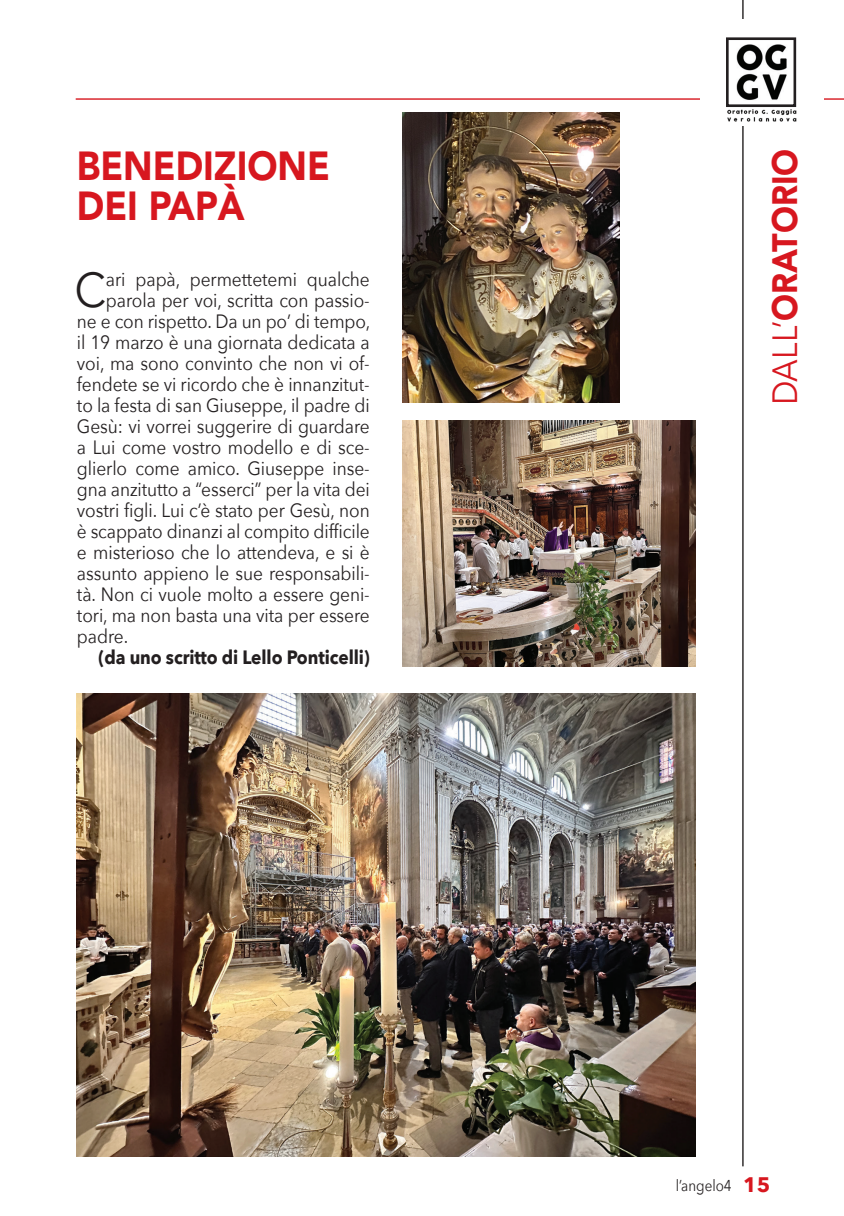
<style>
.page{position:relative;width:844px;height:1216px;background:#fff}
.page>*{position:absolute;margin:0;border:0;box-sizing:border-box;transform-origin:0 0}
.t1{font:48.82px "Avenir Next";color:#231f20;scale:.9 1}
.t2{font:900 40.25px/40.2px "Avenir";color:#d7171f;scale:.9 1}
.t3{font:900 35px "Avenir";color:#d7171f;scale:.93 1}
.t4{font:19.25px "Avenir Next";letter-spacing:-.005em;color:#231f20;scale:.9 1}
.t5{font:700 19.25px "Avenir Next";letter-spacing:-.005em;color:#231f20;scale:.9 1}
.t6{font:15.75px "Avenir Next";color:#231f20;scale:.85 1}
.s1{font-family:"Avenir Next";font-weight:400}
.s2{font-weight:700;font-size:21px;color:#d7171f}
</style>
<div class="page">
<hr style="left:76px;top:98px;width:767px;height:2px;background:#d7171f">
<hr style="left:742px;top:0;width:1px;height:1166px;background:#231f20">
<div style="left:699px;top:20px;width:123px;height:105px;background:#fff"></div>
<img style="left:736px;top:44px;width:51px;height:56px">
<img style="left:727px;top:109px;width:70px;height:17px">
<div style="left:725px;top:37px;width:71px;height:70px;border:3px solid #231f20"></div>
<img style="left:402px;top:112px;width:217px;height:290px">
<img style="left:402px;top:420px;width:292px;height:246px">
<img style="left:77px;top:693px;width:617px;height:463px">
<h2 class="t2" style="left:77px;top:145px;width:282px">BENEDIZIONE<br>DEI PAPÀ</h2>
<h1 class="t1" style="left:74px;top:248px;width:37px">C</h1>
<p class="t4" style="left:106px;top:263px;width:294px">ari papà, permettetemi qualche</p>
<p class="t4" style="left:106px;top:284px;width:294px">parola per voi, scritta con passio-</p>
<p class="t4" style="left:77px;top:305px;width:327px">ne e con rispetto. Da un po’ di tempo,</p>
<p class="t4" style="left:77px;top:326px;width:327px">il 19 marzo è una giornata dedicata a</p>
<p class="t4" style="left:77px;top:347px;width:327px">voi, ma sono convinto che non vi of-</p>
<p class="t4" style="left:77px;top:368px;width:327px">fendete se vi ricordo che è innanzitut-</p>
<p class="t4" style="left:77px;top:389px;width:327px">to la festa di san Giuseppe, il padre di</p>
<p class="t4" style="left:77px;top:410px;width:327px">Gesù: vi vorrei suggerire di guardare</p>
<p class="t4" style="left:77px;top:431px;width:327px">a Lui come vostro modello e di sce-</p>
<p class="t4" style="left:77px;top:452px;width:327px">glierlo come amico. Giuseppe inse-</p>
<p class="t4" style="left:77px;top:473px;width:327px">gna anzitutto a “esserci” per la vita dei</p>
<p class="t4" style="left:77px;top:494px;width:327px">vostri figli. Lui c’è stato per Gesù, non</p>
<p class="t4" style="left:77px;top:515px;width:327px">è scappato dinanzi al compito difficile</p>
<p class="t4" style="left:77px;top:536px;width:327px">e misterioso che lo attendeva, e si è</p>
<p class="t4" style="left:77px;top:557px;width:327px">assunto appieno le sue responsabili-</p>
<p class="t4" style="left:77px;top:578px;width:327px">tà. Non ci vuole molto a essere geni-</p>
<p class="t4" style="left:77px;top:599px;width:327px">tori, ma non basta una vita per essere</p>
<p class="t4" style="left:77px;top:620px;width:58px">padre.</p>
<p class="t5" style="left:98px;top:640px;width:303px">(da uno scritto di Lello Ponticelli)</p>
<h3 class="t3" style="left:763px;top:405px;width:277px;rotate:-90deg"><span class="s1">DALL’</span>ORATORIO</h3>
<p class="t6" style="left:675px;top:1171px;width:113px">l’angelo4 <span class="s2">15</span></p>
</div>
